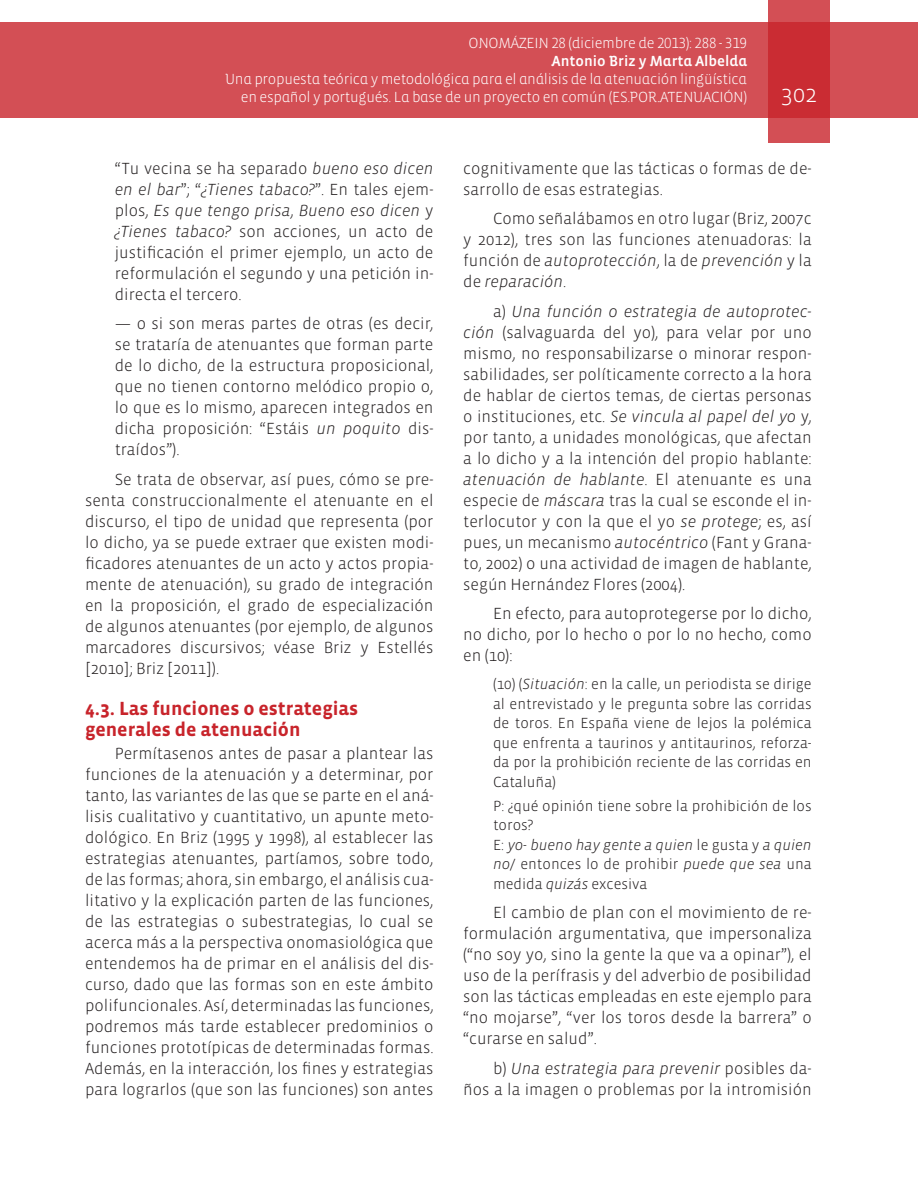
<style>
.page{position:relative;width:918px;height:1188px;background:#fff}
.page>*{position:absolute;margin:0;border:0;box-sizing:border-box;transform-origin:0 0}
.t1{font:300 24px "Vista Sans";color:#fff}
.Títulos{font:700 19.5px "Vista Sans";color:#c8242b}
.Textos{font:300 16.5px/21px "Vista Sans";color:#231f20;text-align:justify}
.Textos-2{font:300 15px/19.5px "Vista Sans";color:#231f20;text-align:justify}
.t2{font:300 15px/18px "Vista Sans Alt";letter-spacing:-.02em;color:#fff;text-align:right}
.t3{font:15px "Vista Sans Alt Med";color:#fff}
.s1{font-style:italic}
</style>
<div class="page">
<div style="left:0;top:23px;width:918px;height:95px;background:#d34f55"></div>
<svg style="left:768px;top:0;width:62px;height:143px;background:#cc373e"></svg>
<p class="t2" style="left:469px;top:35px;width:280px">ONOMÁZEIN 28 (diciembre de 2013): 288 - 319</p>
<p class="t3" style="left:552px;top:54px;width:197px">Antonio Briz y Marta Albelda</p>
<p class="t2" style="left:225px;top:71px;width:524px">Una propuesta teórica y metodológica para el análisis de la atenuación lingüística en español y portugués. La base de un proyecto en común (ES.POR.ATENUACIÓN)</p>
<h1 class="t1" style="left:781px;top:82px;width:37px">302</h1>
<p class="Textos" style="left:115px;top:158px;width:320px">“Tu vecina se ha separado <span class="s1">bueno eso dicen en el bar</span>”; “<span class="s1">¿Tienes tabaco?</span>”. En tales ejem&shy;plos, <span class="s1">Es que tengo prisa</span>, <span class="s1">Bueno eso dicen</span> y <span class="s1">¿Tienes tabaco?</span> son acciones, un acto de justificación el primer ejemplo, un acto de reformulación el segundo y una petición in&shy;directa el tercero.</p>
<p class="Textos" style="left:115px;top:314px;width:320px">— o si son meras partes de otras (es decir, se trataría de atenuantes que forman parte de lo dicho, de la estructura proposicional, que no tienen contorno melódico propio o, lo que es lo mismo, aparecen integrados en dicha proposición: “Estáis <span class="s1">un poquito</span> dis&shy;traídos”).</p>
<p class="Textos" style="left:85px;top:469px;width:350px;text-indent:30px">Se trata de observar, así pues, cómo se pre&shy;senta construccionalmente el atenuante en el discurso, el tipo de unidad que representa (por lo dicho, ya se puede extraer que existen modi&shy;ficadores atenuantes de un acto y actos propia&shy;mente de atenuación), su grado de integración en la proposición, el grado de especialización de algunos atenuantes (por ejemplo, de algunos marcadores discursivos; véase Briz y Estellés [2010]; Briz [2011]).</p>
<p class="Títulos" style="left:85px;top:698px;width:275px">4.3. Las funciones o estrategias</p>
<p class="Títulos" style="left:85px;top:719px;width:217px">generales de atenuación</p>
<p class="Textos" style="left:85px;top:743px;width:350px;text-indent:30px">Permítasenos antes de pasar a plantear las funciones de la atenuación y a determinar, por tanto, las variantes de las que se parte en el aná&shy;lisis cualitativo y cuantitativo, un apunte meto&shy;dológico. En Briz (1995 y 1998), al establecer las estrategias atenuantes, partíamos, sobre todo, de las formas; ahora, sin embargo, el análisis cua&shy;litativo y la explicación parten de las funciones, de las estrategias o subestrategias, lo cual se acerca más a la perspectiva onomasiológica que entendemos ha de primar en el análisis del dis&shy;curso, dado que las formas son en este ámbito polifuncionales. Así, determinadas las funciones, podremos más tarde establecer predominios o funciones prototípicas de determinadas formas.<br>Además, en la interacción, los fines y estrategias para lograrlos (que son las funciones) son antes</p>
<p class="Textos" style="left:463px;top:158px;width:350px">cognitivamente que las tácticas o formas de de&shy;sarrollo de esas estrategias.</p>
<p class="Textos" style="left:463px;top:209px;width:350px;text-indent:30px">Como señalábamos en otro lugar (Briz, 2007c y 2012), tres son las funciones atenuadoras: la función de <span class="s1">autoprotección</span>, la de <span class="s1">prevención</span> y la de <span class="s1">reparación</span>.</p>
<p class="Textos" style="left:463px;top:301px;width:350px;text-indent:30px">a) <span class="s1">Una función o estrategia de autoprotec&shy;ción</span> (salvaguarda del yo), para velar por uno mismo, no responsabilizarse o minorar respon&shy;sabilidades, ser políticamente correcto a la hora de hablar de ciertos temas, de ciertas personas o instituciones, etc. <span class="s1">Se vincula al papel del yo</span> y, por tanto, a unidades monológicas, que afectan a lo dicho y a la intención del propio hablante: <span class="s1">atenuación de hablante</span>. El atenuante es una especie de <span class="s1">máscara</span> tras la cual se esconde el in&shy;terlocutor y con la que el yo <span class="s1">se protege</span>; es, así pues, un mecanismo <span class="s1">autocéntrico</span> (Fant y Grana&shy;to, 2002) o una actividad de imagen de hablante, según Hernández Flores (2004).</p>
<p class="Textos" style="left:463px;top:604px;width:350px;text-indent:30px">En efecto, para autoprotegerse por lo dicho, no dicho, por lo hecho o por lo no hecho, como en (10):</p>
<p class="Textos-2" style="left:493px;top:675px;width:320px">(10) (<span class="s1">Situación</span>: en la calle, un periodista se dirige al entrevistado y le pregunta sobre las corridas de toros. En España viene de lejos la polémica que enfrenta a taurinos y antitaurinos, reforza&shy;da por la prohibición reciente de las corridas en Cataluña)</p>
<p class="Textos-2" style="left:493px;top:796px;width:320px">P: ¿qué opinión tiene sobre la prohibición de los toros?</p>
<p class="Textos-2" style="left:493px;top:835px;width:320px">E: <span class="s1">yo- bueno hay gente a quien</span> le gusta y <span class="s1">a quien no</span>/ entonces lo de prohibir <span class="s1">puede que sea</span> una medida <span class="s1">quizás</span> excesiva</p>
<p class="Textos" style="left:463px;top:902px;width:350px;text-indent:30px">El cambio de plan con el movimiento de re&shy;formulación argumentativa, que impersonaliza (“no soy yo, sino la gente la que va a opinar”), el uso de la perífrasis y del adverbio de posibilidad son las tácticas empleadas en este ejemplo para “no mojarse”, “ver los toros desde la barrera” o “curarse en salud”.</p>
<p class="Textos" style="left:463px;top:1058px;width:350px;text-align:right">b) <span class="s1">Una estrategia para prevenir</span> posibles da&shy;ños a la imagen o problemas por la intromisión</p>
</div>
